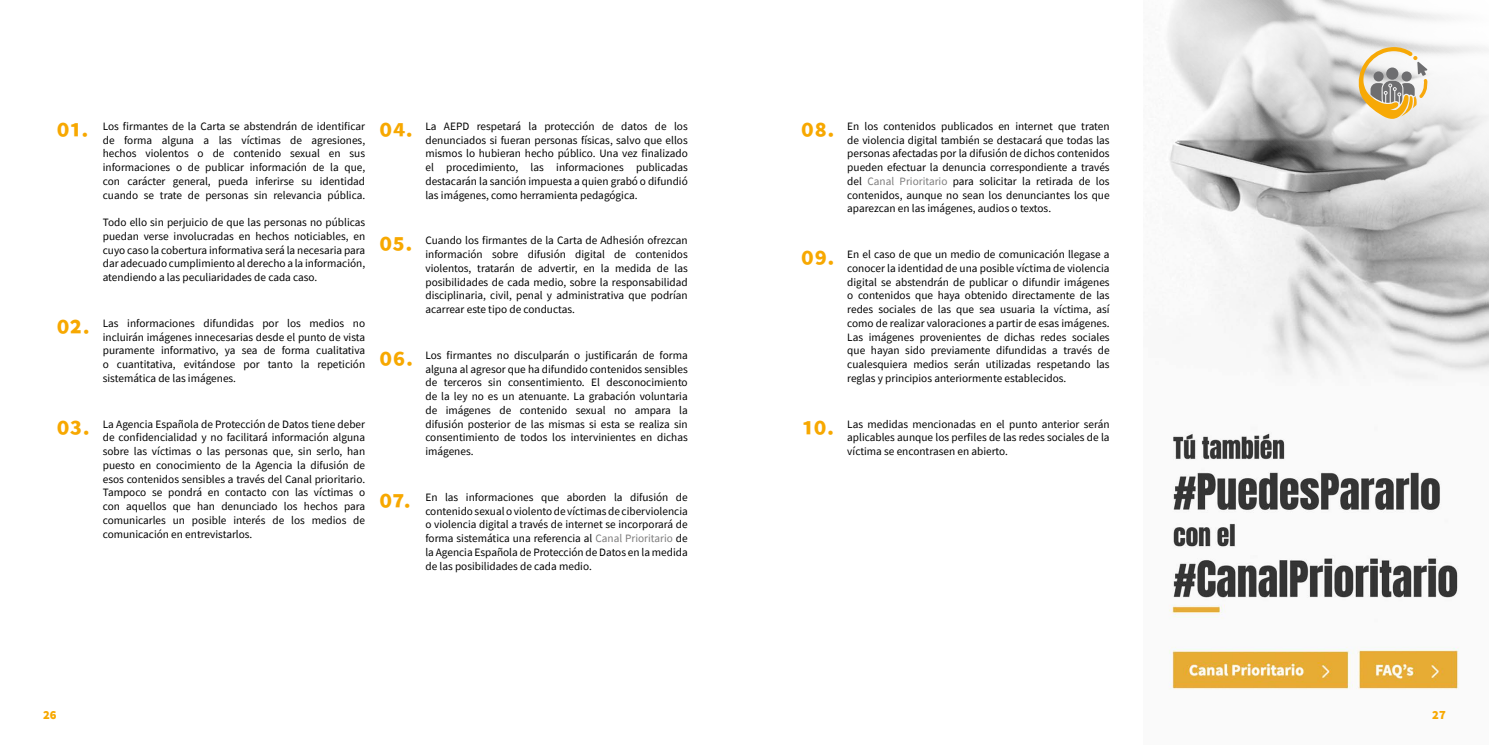
<style>
.page{position:relative;width:1489px;height:745px;background:#fff}
.page>*{position:absolute;margin:0;border:0;box-sizing:border-box;transform-origin:0 0}
.t1{font:700 33.75px "Source Sans Pro";letter-spacing:.005em;color:#f7a800}
.t2{font:900 12.5px "Source Sans Pro";color:#f7a800}
.t3{font:11.25px/13.8px "Source Sans Pro";color:#000;text-align:justify}
.s1{color:#7c7b7b}
</style>
<div class="page">
<img style="left:1167px;top:0;width:321px;height:690px">
<svg style="left:1357px;top:47px;width:71px;height:72px"></svg>
<h1 class="t1" style="left:57px;top:96px;width:33px">01.</h1>
<p class="t3" style="left:103px;top:119px;width:264px">Los firmantes de la Carta se abstendrán de identificar de forma alguna a las víctimas de agresiones, hechos violentos o de contenido sexual en sus informaciones o de publicar información de la que, con carácter general, pueda inferirse su identidad cuando se trate de personas sin relevancia pública.</p>
<p class="t3" style="left:103px;top:215px;width:264px">Todo ello sin perjuicio de que las personas no públicas puedan verse involucradas en hechos noticiables, en cuyo caso la cobertura informativa será la necesaria para dar adecuado cumplimiento al derecho a la información, atendiendo a las peculiaridades de cada caso.</p>
<h1 class="t1" style="left:57px;top:292px;width:35px">02.</h1>
<p class="t3" style="left:103px;top:316px;width:264px">Las informaciones difundidas por los medios no incluirán imágenes innecesarias desde el punto de vista puramente informativo, ya sea de forma cualitativa o cuantitativa, evitándose por tanto la repetición sistemática de las imágenes.</p>
<h1 class="t1" style="left:57px;top:393px;width:35px">03.</h1>
<p class="t3" style="left:103px;top:416px;width:264px">La Agencia Española de Protección de Datos tiene deber de confidencialidad y no facilitará información alguna sobre las víctimas o las personas que, sin serlo, han puesto en conocimiento de la Agencia la difusión de esos contenidos sensibles a través del Canal prioritario.<br>Tampoco se pondrá en contacto con las víctimas o con aquellos que han denunciado los hechos para comunicarles un posible interés de los medios de comunicación en entrevistarlos.</p>
<h1 class="t1" style="left:379px;top:96px;width:35px">04.</h1>
<p class="t3" style="left:425px;top:119px;width:264px">La AEPD respetará la protección de datos de los denunciados si fueran personas físicas, salvo que ellos mismos lo hubieran hecho público. Una vez finalizado el procedimiento, las informaciones publicadas destacarán la sanción impuesta a quien grabó o difundió las imágenes, como herramienta pedagógica.</p>
<h1 class="t1" style="left:379px;top:210px;width:35px">05.</h1>
<p class="t3" style="left:425px;top:233px;width:264px">Cuando los firmantes de la Carta de Adhesión ofrezcan información sobre difusión digital de contenidos violentos, tratarán de advertir, en la medida de las posibilidades de cada medio, sobre la responsabilidad disciplinaria, civil, penal y administrativa que podrían acarrear este tipo de conductas.</p>
<h1 class="t1" style="left:379px;top:324px;width:35px">06.</h1>
<p class="t3" style="left:425px;top:348px;width:264px">Los firmantes no disculparán o justificarán de forma alguna al agresor que ha difundido contenidos sensibles de terceros sin consentimiento. El desconocimiento de la ley no es un atenuante. La grabación voluntaria de imágenes de contenido sexual no ampara la difusión posterior de las mismas si esta se realiza sin consentimiento de todos los intervinientes en dichas imágenes.</p>
<h1 class="t1" style="left:379px;top:466px;width:33px">07.</h1>
<p class="t3" style="left:425px;top:490px;width:264px">En las informaciones que aborden la difusión de contenido sexual o violento de víctimas de ciberviolencia o violencia digital a través de internet se incorporará de forma sistemática una referencia al <span class="s1">Canal Prioritario</span> de la Agencia Española de Protección de Datos en la medida de las posibilidades de cada medio.</p>
<p class="t2" style="left:43px;top:706px;width:15px">26</p>
<h1 class="t1" style="left:801px;top:96px;width:35px">08.</h1>
<p class="t3" style="left:847px;top:119px;width:264px">En los contenidos publicados en internet que traten de violencia digital también se destacará que todas las personas afectadas por la difusión de dichos contenidos pueden efectuar la denuncia correspondiente a través del <span class="s1">Canal Prioritario</span> para solicitar la retirada de los contenidos, aunque no sean los denunciantes los que aparezcan en las imágenes, audios o textos.</p>
<h1 class="t1" style="left:801px;top:224px;width:35px">09.</h1>
<p class="t3" style="left:847px;top:247px;width:264px">En el caso de que un medio de comunicación llegase a conocer la identidad de una posible víctima de violencia digital se abstendrán de publicar o difundir imágenes o contenidos que haya obtenido directamente de las redes sociales de las que sea usuaria la víctima, así como de realizar valoraciones a partir de esas imágenes.<br>Las imágenes provenientes de dichas redes sociales que hayan sido previamente difundidas a través de cualesquiera medios serán utilizadas respetando las reglas y principios anteriormente establecidos.</p>
<h1 class="t1" style="left:801px;top:393px;width:34px">10.</h1>
<p class="t3" style="left:847px;top:416px;width:264px">Las medidas mencionadas en el punto anterior serán aplicables aunque los perfiles de las redes sociales de la víctima se encontrasen en abierto.</p>
<p class="t2" style="left:1431px;top:706px;width:15px">27</p>
</div>
